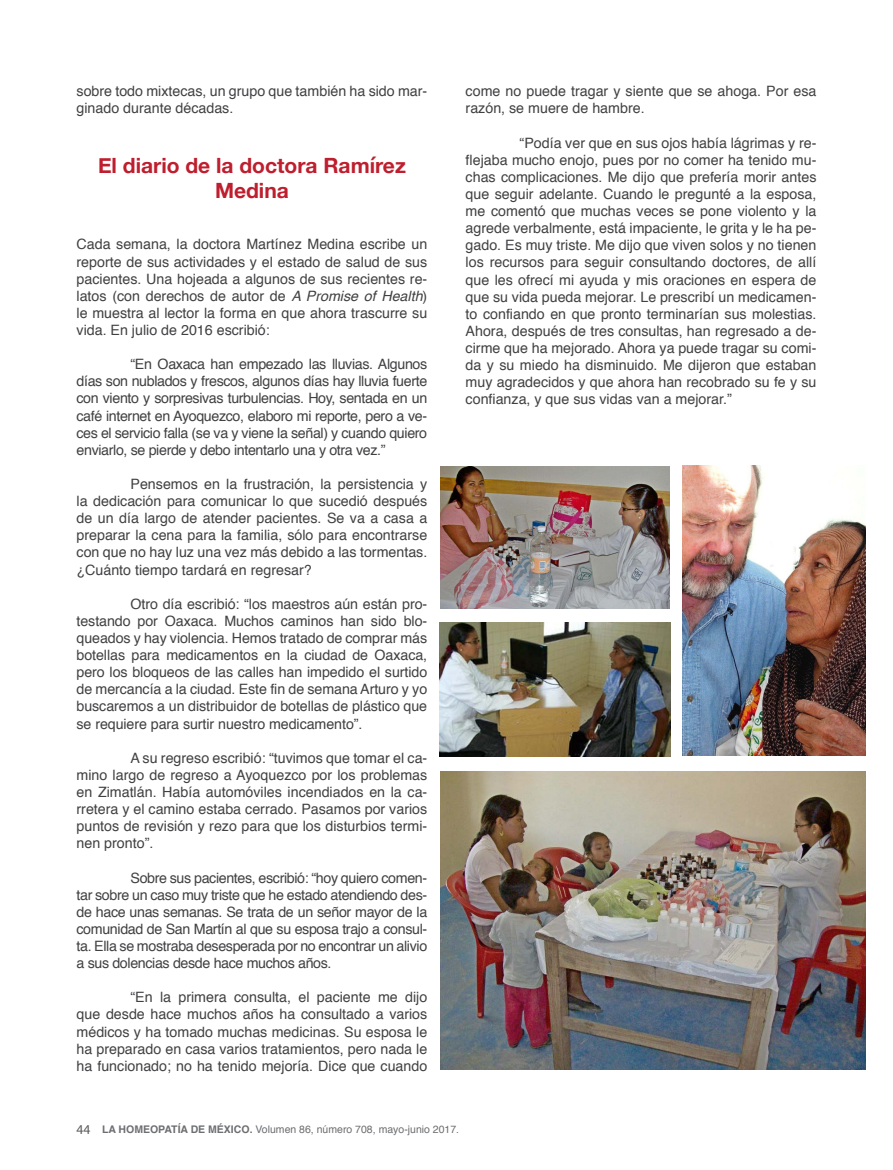
<style>
.page{position:relative;width:893px;height:1170px;background:#fff}
.page>*{position:absolute;margin:0;border:0;box-sizing:border-box;transform-origin:0 0}
.t1{font:700 21px/25.2px "Helvetica Neue";color:#be1e2d;text-align:center}
.t2{font:14.25px/17.1px "Helvetica";color:#414042;text-align:justify}
.t3{font:10.5px "Helvetica";color:#6d6e71}
.s1{font-style:italic}
.s2{font-family:"Myriad Pro";font-size:13.5px;color:#58595b}
.s3{font-weight:700}
</style>
<div class="page">
<img style="left:683px;top:466px;width:183px;height:289px">
<img style="left:440px;top:771px;width:425px;height:298px">
<img style="left:440px;top:467px;width:230px;height:141px">
<img style="left:440px;top:622px;width:230px;height:134px">
<p class="t2" style="left:77px;top:83px;width:352px">sobre todo mixtecas, un grupo que también ha sido mar&shy;ginado durante décadas.</p>
<h1 class="t1" style="left:98px;top:153px;width:309px">El diario de la doctora Ramírez<br>Medina</h1>
<p class="t2" style="left:77px;top:236px;width:352px">Cada semana, la doctora Martínez Medina escribe un reporte de sus actividades y el estado de salud de sus pacientes. Una hojeada a algunos de sus recientes re&shy;latos (con derechos de autor de <span class="s1">A Promise of Health</span>) le muestra al lector la forma en que ahora trascurre su vida. En julio de 2016 escribió:</p>
<p class="t2" style="left:77px;top:356px;width:352px;text-indent:54px">“En Oaxaca han empezado las lluvias. Algunos días son nublados y frescos, algunos días hay lluvia fuerte con viento y sorpresivas turbulencias. Hoy, sentada en un café internet en Ayoquezco, elaboro mi reporte, pero a ve&shy;ces el servicio falla (se va y viene la señal) y cuando quiero enviarlo, se pierde y debo intentarlo una y otra vez.”</p>
<p class="t2" style="left:77px;top:476px;width:352px;text-indent:54px">Pensemos en la frustración, la persistencia y la dedicación para comunicar lo que sucedió después de un día largo de atender pacientes. Se va a casa a preparar la cena para la familia, sólo para encontrarse con que no hay luz una vez más debido a las tormentas. ¿Cuánto tiempo tardará en regresar?</p>
<p class="t2" style="left:77px;top:595px;width:352px;text-indent:54px">Otro día escribió: “los maestros aún están pro&shy;testando por Oaxaca. Muchos caminos han sido blo&shy;queados y hay violencia. Hemos tratado de comprar más botellas para medicamentos en la ciudad de Oaxaca, pero los bloqueos de las calles han impedido el surtido de mercancía a la ciudad. Este fin de semana Arturo y yo buscaremos a un distribuidor de botellas de plástico que se requiere para surtir nuestro medicamento”.</p>
<p class="t2" style="left:77px;top:749px;width:352px;text-indent:54px">A su regreso escribió: “tuvimos que tomar el ca&shy;mino largo de regreso a Ayoquezco por los problemas en Zimatlán. Había automóviles incendiados en la ca&shy;rretera y el camino estaba cerrado. Pasamos por varios puntos de revisión y rezo para que los disturbios termi&shy;nen pronto”.</p>
<p class="t2" style="left:77px;top:869px;width:352px;text-indent:54px">Sobre sus pacientes, escribió: “hoy quiero comen&shy;tar sobre un caso muy triste que he estado atendiendo des&shy;de hace unas semanas. Se trata de un señor mayor de la comunidad de San Martín al que su esposa trajo a consul&shy;ta. Ella se mostraba desesperada por no encontrar un alivio a sus dolencias desde hace muchos años.</p>
<p class="t2" style="left:77px;top:989px;width:352px;text-indent:54px">“En la primera consulta, el paciente me dijo que desde hace muchos años ha consultado a varios médicos y ha tomado muchas medicinas. Su esposa le ha preparado en casa varios tratamientos, pero nada le ha funcionado; no ha tenido mejoría. Dice que cuando</p>
<p class="t2" style="left:466px;top:83px;width:352px">come no puede tragar y siente que se ahoga. Por esa razón, se muere de hambre.</p>
<p class="t2" style="left:466px;top:135px;width:352px;text-indent:54px">“Podía ver que en sus ojos había lágrimas y re&shy;flejaba mucho enojo, pues por no comer ha tenido mu&shy;chas complicaciones. Me dijo que prefería morir antes que seguir adelante. Cuando le pregunté a la esposa, me comentó que muchas veces se pone violento y la agrede verbalmente, está impaciente, le grita y le ha pe&shy;gado. Es muy triste. Me dijo que viven solos y no tienen los recursos para seguir consultando doctores, de allí que les ofrecí mi ayuda y mis oraciones en espera de que su vida pueda mejorar. Le prescribí un medicamen&shy;to confiando en que pronto terminarían sus molestias.<br>Ahora, después de tres consultas, han regresado a de&shy;cirme que ha mejorado. Ahora ya puede tragar su comi&shy;da y su miedo ha disminuido. Me dijeron que estaban muy agradecidos y que ahora han recobrado su fe y su confianza, y que sus vidas van a mejorar.”</p>
<p class="t3" style="left:76px;top:1120px;width:384px"><span class="s2">44</span> <span class="s3">LA HOMEOPATÍA DE MÉXICO.</span> Volumen 86, número 708, mayo-junio 2017.</p>
</div>
